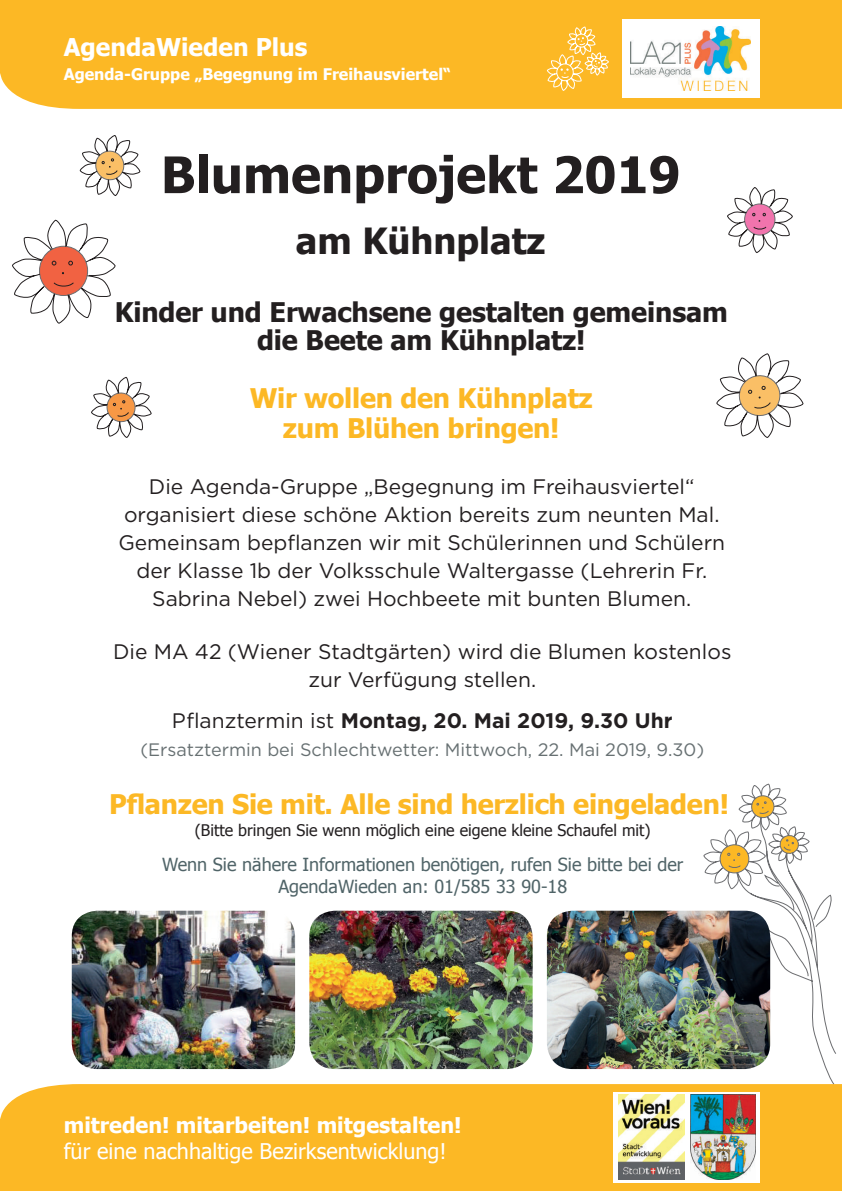
<style>
.page{position:relative;width:842px;height:1191px;background:#fff}
.page>*{position:absolute;margin:0;border:0;box-sizing:border-box;transform-origin:0 0}
.t1{font:700 50.4px "Tahoma";color:#231f20}
.t2{font:700 36px "Tahoma";color:#231f20}
.t3{font:700 27px/30px "Tahoma";letter-spacing:-.01em;color:#fcb825;text-align:center}
.t4{font:700 27px/28px "Tahoma";letter-spacing:-.005em;color:#231f20;text-align:center}
.t5{font:700 24.4px "Tahoma";color:#fff}
.t6{font:21.6px "Tahoma";color:#fff}
.t7{font:700 21.6px "Tahoma";color:#fff}
.t8{font:21px/28px "Gotham";color:#231f20;text-align:center}
.t9{font:700 21px "Gotham";color:#231f20}
.t10{font:18px/22px "Tahoma";color:#506468;text-align:center}
.t11{font:18px "Gotham";color:#677072}
.t12{font:16px "Tahoma";color:#231f20}
.t13{font:700 16px "Tahoma";color:#fff}
.s1{font-weight:400}
</style>
<div class="page">
<div style="left:0;top:0;width:842px;height:109px;background:#fcb825"></div>
<div style="left:622px;top:20px;width:138px;height:78px;background:#fff"></div>
<img style="left:630px;top:26px;width:120px;height:64px">
<svg style="left:545px;top:0;width:65px;height:91px;background:#fcc03e"></svg>
<div style="left:0;top:1084px;width:842px;height:107px;background:#fcb825"></div>
<svg style="left:727px;top:187px;width:66px;height:66px"></svg>
<svg style="left:12px;top:219px;width:104px;height:105px"></svg>
<svg style="left:91px;top:376px;width:61px;height:62px"></svg>
<svg style="left:79px;top:135px;width:62px;height:61px"></svg>
<svg style="left:703px;top:783px;width:133px;height:301px"></svg>
<svg style="left:716px;top:353px;width:88px;height:85px"></svg>
<div style="left:613px;top:1091px;width:147px;height:91px;background:#fff"></div>
<img style="left:618px;top:1094px;width:66px;height:85px">
<img style="left:691px;top:1094px;width:65px;height:85px">
<img style="left:72px;top:910px;width:223px;height:159px">
<img style="left:309px;top:910px;width:224px;height:159px">
<img style="left:547px;top:910px;width:223px;height:159px">
<p class="t5" style="left:64px;top:30px;width:245px">AgendaWieden Plus</p>
<p class="t13" style="left:64px;top:63px;width:389px">Agenda-Gruppe „Begegnung im Freihausviertel“</p>
<h1 class="t1" style="left:161px;top:139px;width:521px">Blumenprojekt 2019</h1>
<h2 class="t2" style="left:296px;top:215px;width:251px">am Kühnplatz</h2>
<p class="t4" style="left:115px;top:296px;width:615px">Kinder und Erwachsene gestalten gemeinsam die Beete am Kühnplatz!</p>
<p class="t3" style="left:250px;top:381px;width:345px">Wir wollen den Kühnplatz zum Blühen bringen!</p>
<p class="t8" style="left:118px;top:472px;width:608px">Die Agenda-Gruppe „Begegnung im Freihausviertel“ organisiert diese schöne Aktion bereits zum neunten Mal.<br>Gemeinsam bepflanzen wir mit Schülerinnen und Schülern der Klasse 1b der Volksschule Waltergasse (Lehrerin Fr.<br>Sabrina Nebel) zwei Hochbeete mit bunten Blumen.</p>
<p class="t8" style="left:113px;top:637px;width:620px">Die MA 42 (Wiener Stadtgärten) wird die Blumen kostenlos zur Verfügung stellen.</p>
<p class="t9" style="left:172px;top:706px;width:502px"><span class="s1">Pflanztermin ist</span> Montag, 20. Mai 2019, 9.30 Uhr</p>
<p class="t11" style="left:140px;top:738px;width:565px">(Ersatztermin bei Schlechtwetter: Mittwoch, 22. Mai 2019, 9.30)</p>
<p class="t3" style="left:109px;top:787px;width:621px">Pflanzen Sie mit. Alle sind herzlich eingeladen!</p>
<p class="t12" style="left:195px;top:819px;width:457px">(Bitte bringen Sie wenn möglich eine eigene kleine Schaufel mit)</p>
<p class="t10" style="left:162px;top:852px;width:523px">Wenn Sie nähere Informationen benötigen, rufen Sie bitte bei der<br>AgendaWieden an: 01/585 33 90-18</p>
<p class="t7" style="left:64px;top:1109px;width:399px">mitreden! mitarbeiten! mitgestalten!</p>
<p class="t6" style="left:64px;top:1136px;width:384px">für eine nachhaltige Bezirksentwicklung!</p>
</div>
